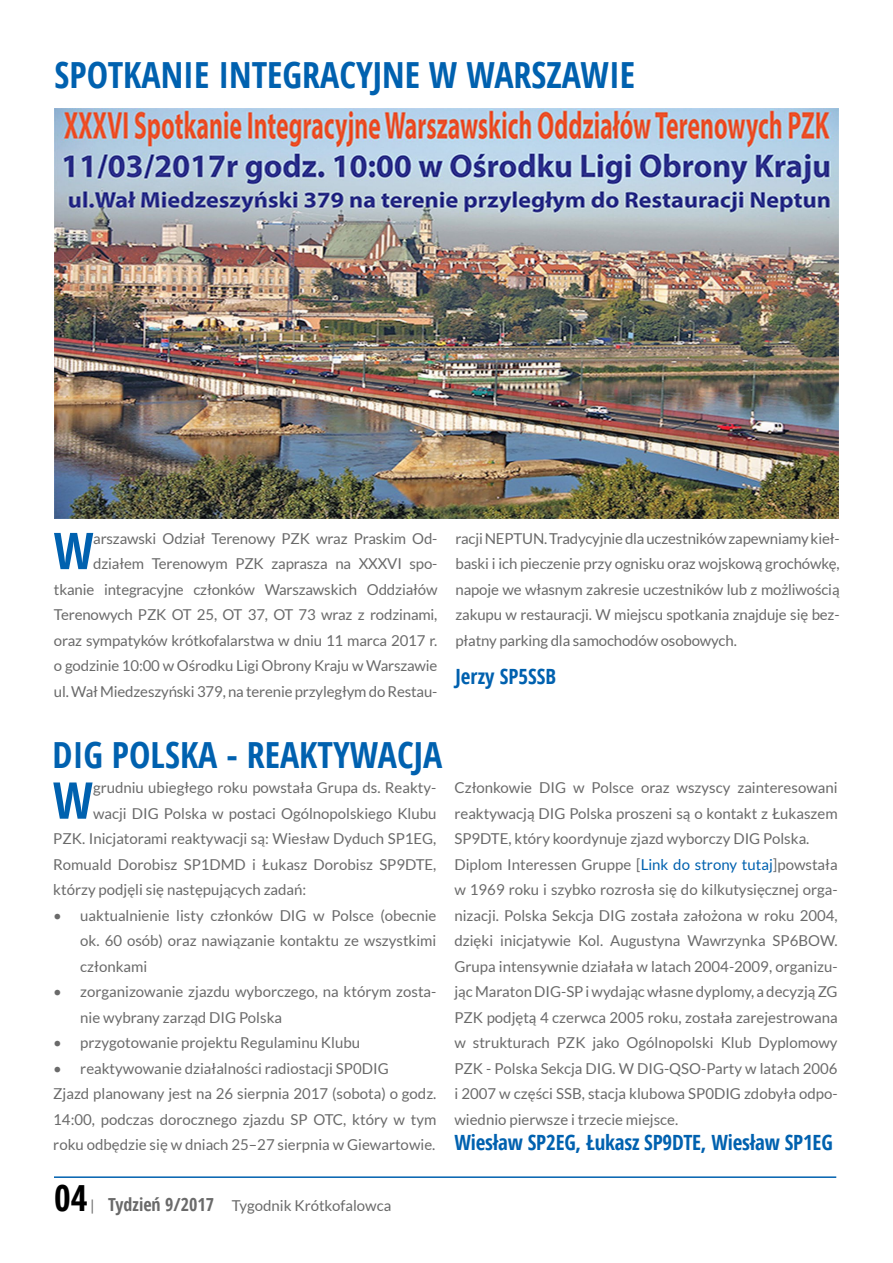
<style>
.page{position:relative;width:893px;height:1263px;background:#fff}
.page>*{position:absolute;margin:0;border:0;box-sizing:border-box;transform-origin:0 0}
.t1{font:700 condensed 50.7px "Open Sans";color:#0061af}
.t2{font:700 condensed 36px "Open Sans";color:#0061af}
.t3{font:700 condensed 36px "Open Sans";color:#000}
.t4{font:700 condensed 21px "Open Sans";letter-spacing:-.01em;color:#0061af}
.t5{font:15px/25.5px "Lato";color:#6a6a6a}
.s1{color:#0061af}
.s2{font-family:"Open Sans";font-weight:700;font-stretch:condensed;font-size:18px}
</style>
<div class="page">
<hr style="left:54px;top:1176px;width:782px;height:2px;background:#0061af">
<img style="left:54px;top:109px;width:785px;height:410px">
<h2 class="t2" style="left:55px;top:49px;width:582px">SPOTKANIE INTEGRACYJNE W WARSZAWIE</h2>
<h1 class="t1" style="left:54px;top:515px;width:42px">W</h1>
<p class="t5" style="left:54px;top:525px;width:385px;text-align:right">arszawski Odział Terenowy PZK wraz Praskim Od&shy;działem Terenowym PZK zaprasza na XXXVI spo&shy;tkanie integracyjne członków Warszawskich Oddziałów Terenowych PZK OT 25, OT 37, OT 73 wraz z rodzinami, oraz sympatyków krótkofalarstwa w dniu 11 marca 2017 r. o godzinie 10:00 w Ośrodku Ligi Obrony Kraju w Warszawie ul. Wał Miedzeszyński 379, na terenie przyległym do Restau-</p>
<p class="t5" style="left:455px;top:525px;width:386px;text-align:justify">racji NEPTUN. Tradycyjnie dla uczestników zapewniamy kieł&shy;baski i ich pieczenie przy ognisku oraz wojskową grochówkę, napoje we własnym zakresie uczestników lub z możliwością zakupu w restauracji. W miejscu spotkania znajduje się bez&shy;płatny parking dla samochodów osobowych.</p>
<h3 class="t4" style="left:455px;top:662px;width:102px">Jerzy SP5SSB</h3>
<h2 class="t2" style="left:53px;top:730px;width:391px">DIG POLSKA - REAKTYWACJA</h2>
<h1 class="t1" style="left:53px;top:765px;width:42px">W</h1>
<p class="t5" style="left:93px;top:775px;width:345px">grudniu ubiegłego roku powstała Grupa ds. Reakty-</p>
<p class="t5" style="left:93px;top:800px;width:345px">wacji DIG Polska w postaci Ogólnopolskiego Klubu</p>
<p class="t5" style="left:53px;top:826px;width:385px">PZK. Inicjatorami reaktywacji są: Wiesław Dyduch SP1EG,</p>
<p class="t5" style="left:53px;top:851px;width:385px">Romuald Dorobisz SP1DMD i Łukasz Dorobisz SP9DTE,</p>
<p class="t5" style="left:53px;top:877px;width:255px">którzy podjęli się następujących zadań:</p>
<p class="t5" style="left:80px;top:902px;width:358px;text-align:justify;text-indent:-27px">• uaktualnienie listy członków DIG w Polsce (obecnie ok. 60 osób) oraz nawiązanie kontaktu ze wszystkimi członkami</p>
<p class="t5" style="left:80px;top:979px;width:358px;text-indent:-27px">• zorganizowanie zjazdu wyborczego, na którym zosta&shy;nie wybrany zarząd DIG Polska</p>
<p class="t5" style="left:53px;top:1030px;width:308px">• przygotowanie projektu Regulaminu Klubu</p>
<p class="t5" style="left:53px;top:1055px;width:385px">• reaktywowanie działalności radiostacji SP0DIG<br>Zjazd planowany jest na 26 sierpnia 2017 (sobota) o godz.<br>14:00, podczas dorocznego zjazdu SP OTC, który w tym roku odbędzie się w dniach 25–27 sierpnia w Giewartowie.</p>
<p class="t5" style="left:454px;top:775px;width:385px">Członkowie DIG w Polsce oraz wszyscy zainteresowani reaktywacją DIG Polska proszeni są o kontakt z Łukaszem SP9DTE, który koordynuje zjazd wyborczy DIG Polska.<br>Diplom Interessen Gruppe [<span class="s1">Link do strony tutaj</span>]powstała w 1969 roku i szybko rozrosła się do kilkutysięcznej orga&shy;nizacji. Polska Sekcja DIG została założona w roku 2004, dzięki inicjatywie Kol. Augustyna Wawrzynka SP6BOW.<br>Grupa intensywnie działała w latach 2004-2009, organizu&shy;jąc Maraton DIG-SP i wydając własne dyplomy, a decyzją ZG PZK podjętą 4 czerwca 2005 roku, została zarejestrowana w strukturach PZK jako Ogólnopolski Klub Dyplomowy PZK - Polska Sekcja DIG. W DIG-QSO-Party w latach 2006 i 2007 w części SSB, stacja klubowa SP0DIG zdobyła odpo&shy;wiednio pierwsze i trzecie miejsce.</p>
<h3 class="t4" style="left:454px;top:1128px;width:380px">Wiesław SP2EG, Łukasz SP9DTE, Wiesław SP1EG</h3>
<h2 class="t3" style="left:54px;top:1173px;width:35px">04</h2>
<p class="t5" style="left:90px;top:1193px;width:303px">| <span class="s2">Tydzień 9/2017</span> Tygodnik Krótkofalowca</p>
</div>
